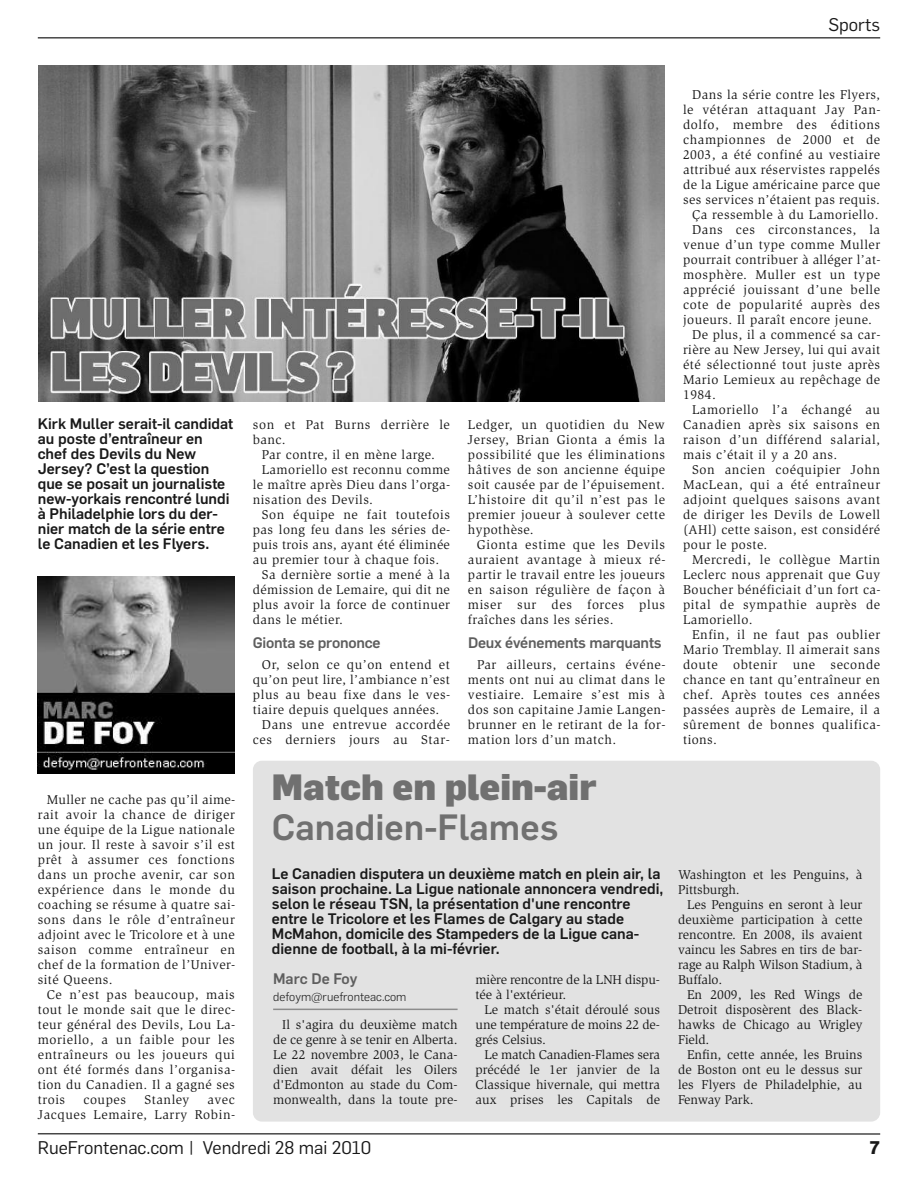
<style>
.page{position:relative;width:918px;height:1188px;background:#fff}
.page>*{position:absolute;margin:0;border:0;box-sizing:border-box;transform-origin:0 0}
.t1{font:900 35.85px "Flama";color:#707070}
.t2{font:500 35.85px "Flama";color:#707070}
.t3{font:18px "Flama";color:#191919}
.t4{font:700 18px "Flama";color:#191919}
.t5{font:500 15px/15px "Flama";color:#191919}
.t6{font:500 15px "Flama";letter-spacing:-.015em;color:#5e5e5e}
.t7{font:13.2px/15px "Slimbach Std";letter-spacing:.035em;color:#191919;text-align:justify}
.t8{font:13.2px/15px "Slimbach Std";letter-spacing:-.01em;color:#191919}
.t9{font:13.2px/15px "Slimbach Std";letter-spacing:.005em;color:#191919}
.t10{font:300 12px "Flama";color:#191919}
</style>
<div class="page">
<div style="left:253px;top:761px;width:627px;height:361px;background:#e2e2e2;border-radius:9px"></div>
<hr style="left:273px;top:1009px;width:185px;height:1px;background:#8c8c8c">
<hr style="left:38px;top:37px;width:842px;height:2px;background:#474747">
<img style="left:39px;top:65px;width:625px;height:337px">
<hr style="left:38px;top:1133px;width:842px;height:2px;background:#474747">
<img style="left:38px;top:576px;width:197px;height:198px">
<h2 class="t3" style="left:828px;top:16px;width:53px">Sports</h2>
<p class="t5" style="left:38px;top:417px;width:197px">Kirk Muller serait-il candidat au poste d’entraîneur en chef des Devils du New<br>Jersey? C’est la question que se posait un journaliste new-yorkais rencontré lundi à Philadelphie lors du der&shy;nier match de la série entre le Canadien et les Flyers.</p>
<p class="t7" style="left:38px;top:793px;width:199px;text-indent:9px">Muller ne cache pas qu’il aime&shy;rait avoir la chance de diriger une équipe de la Ligue nationale un jour. Il reste à savoir s’il est prêt à assumer ces fonctions dans un proche avenir, car son expérience dans le monde du coaching se résume à quatre sai&shy;sons dans le rôle d’entraîneur adjoint avec le Tricolore et à une saison comme entraîneur en chef de la formation de l’Univer&shy;sité Queens.</p>
<p class="t7" style="left:38px;top:988px;width:199px;text-indent:9px">Ce n’est pas beaucoup, mais tout le monde sait que le direc&shy;teur général des Devils, Lou La&shy;moriello, a un faible pour les entraîneurs ou les joueurs qui ont été formés dans l’organisa&shy;tion du Canadien. Il a gagné ses trois</p>
<p class="t7" style="left:83px;top:1093px;width:44px">coupes</p>
<p class="t7" style="left:144px;top:1093px;width:47px">Stanley</p>
<p class="t7" style="left:38px;top:1093px;width:199px;text-align:right">avec<br>Jacques Lemaire, Larry Robin-</p>
<p class="t7" style="left:253px;top:418px;width:199px">son et Pat Burns derrière le banc.</p>
<p class="t7" style="left:262px;top:448px;width:175px">Par contre, il en mène large.</p>
<p class="t7" style="left:262px;top:463px;width:190px">Lamoriello est reconnu comme</p>
<p class="t7" style="left:253px;top:478px;width:199px">le maître après Dieu dans l’orga-</p>
<p class="t7" style="left:253px;top:493px;width:122px">nisation des Devils.</p>
<p class="t7" style="left:262px;top:508px;width:190px">Son équipe ne fait toutefois</p>
<p class="t7" style="left:253px;top:523px;width:199px">pas long feu dans les séries de-</p>
<p class="t7" style="left:253px;top:538px;width:199px">puis trois ans, ayant été éliminée</p>
<p class="t7" style="left:253px;top:553px;width:188px">au premier tour à chaque fois.</p>
<p class="t7" style="left:262px;top:568px;width:190px">Sa dernière sortie a mené à la</p>
<p class="t7" style="left:253px;top:583px;width:199px">démission de Lemaire, qui dit ne</p>
<p class="t7" style="left:253px;top:598px;width:199px">plus avoir la force de continuer</p>
<p class="t7" style="left:253px;top:613px;width:92px">dans le métier.</p>
<p class="t6" style="left:253px;top:636px;width:129px">Gionta se prononce</p>
<p class="t7" style="left:262px;top:658px;width:190px">Or, selon ce qu’on entend et</p>
<p class="t7" style="left:253px;top:673px;width:199px">qu’on peut lire, l’ambiance n’est</p>
<p class="t7" style="left:253px;top:688px;width:199px">plus au beau fixe dans le ves-</p>
<p class="t7" style="left:253px;top:703px;width:188px">tiaire depuis quelques années.</p>
<p class="t7" style="left:262px;top:718px;width:190px">Dans une entrevue accordée</p>
<p class="t7" style="left:253px;top:733px;width:199px">ces derniers jours au Star-</p>
<p class="t7" style="left:468px;top:418px;width:199px">Ledger, un quotidien du New Jersey, Brian Gionta a émis la possibilité que les éliminations hâtives de son ancienne équipe soit causée par de l’épuisement.<br>L’histoire dit qu’il n’est pas le premier joueur à soulever cette hypothèse.</p>
<p class="t7" style="left:468px;top:538px;width:199px;text-indent:9px">Gionta estime que les Devils auraient avantage à mieux ré&shy;partir le travail entre les joueurs en saison régulière de façon à miser sur des forces plus fraîches dans les séries.</p>
<p class="t6" style="left:468px;top:636px;width:195px">Deux événements marquants</p>
<p class="t7" style="left:468px;top:658px;width:199px;text-indent:9px">Par ailleurs, certains événe&shy;ments ont nui au climat dans le vestiaire. Lemaire s’est mis à dos son capitaine Jamie Langen&shy;brunner en le retirant de la for&shy;mation lors d’un match.</p>
<h1 class="t1" style="left:272px;top:771px;width:326px">Match en plein-air</h1>
<h1 class="t2" style="left:272px;top:810px;width:288px">Canadien-Flames</h1>
<p class="t5" style="left:272px;top:867px;width:393px">Le Canadien disputera un deuxième match en plein air, la saison prochaine. La Ligue nationale annoncera vendredi, selon le réseau TSN, la présentation d'une rencontre entre le Tricolore et les Flames de Calgary au stade McMahon, domicile des Stampeders de la Ligue cana&shy;dienne de football, à la mi-février.</p>
<p class="t6" style="left:273px;top:972px;width:86px">Marc De Foy</p>
<p class="t10" style="left:273px;top:991px;width:135px">defoym@ruefronteac.com</p>
<p class="t7" style="left:273px;top:1018px;width:186px;text-indent:9px">Il s'agira du deuxième match de ce genre à se tenir en Alberta.<br>Le 22 novembre 2003, le Cana&shy;dien avait défait les Oilers d'Edmonton au stade du Com&shy;monwealth, dans la toute pre-</p>
<p class="t8" style="left:476px;top:973px;width:186px">mière rencontre de la LNH dispu&shy;tée à l'extérieur.</p>
<p class="t7" style="left:476px;top:1003px;width:186px;text-indent:9px">Le match s'était déroulé sous une température de moins 22 de&shy;grés Celsius.</p>
<p class="t7" style="left:476px;top:1048px;width:186px;text-indent:9px">Le match Canadien-Flames sera précédé le 1er janvier de la Classique hivernale, qui mettra aux prises les Capitals de</p>
<p class="t7" style="left:692px;top:88px;width:190px">Dans la série contre les Flyers,</p>
<p class="t7" style="left:683px;top:103px;width:199px">le vétéran attaquant Jay Pan-</p>
<p class="t7" style="left:683px;top:118px;width:199px">dolfo, membre des éditions</p>
<p class="t7" style="left:683px;top:133px;width:199px">championnes de 2000 et de</p>
<p class="t7" style="left:683px;top:148px;width:199px">2003, a été confiné au vestiaire</p>
<p class="t7" style="left:683px;top:163px;width:199px">attribué aux réservistes rappelés</p>
<p class="t7" style="left:683px;top:178px;width:199px">de la Ligue américaine parce que</p>
<p class="t7" style="left:683px;top:193px;width:199px">ses services n’étaient pas requis.</p>
<p class="t7" style="left:692px;top:208px;width:188px">Ça ressemble à du Lamoriello.</p>
<p class="t7" style="left:692px;top:223px;width:190px">Dans ces circonstances, la</p>
<p class="t7" style="left:683px;top:238px;width:199px">venue d’un type comme Muller</p>
<p class="t7" style="left:683px;top:253px;width:199px">pourrait contribuer à alléger l’at-</p>
<p class="t7" style="left:683px;top:268px;width:199px">mosphère. Muller est un type</p>
<p class="t7" style="left:683px;top:283px;width:199px">apprécié jouissant d’une belle</p>
<p class="t7" style="left:683px;top:298px;width:199px">cote de popularité auprès des</p>
<p class="t7" style="left:683px;top:313px;width:190px">joueurs. Il paraît encore jeune.</p>
<p class="t7" style="left:692px;top:328px;width:190px">De plus, il a commencé sa car-</p>
<p class="t7" style="left:683px;top:343px;width:199px">rière au New Jersey, lui qui avait</p>
<p class="t7" style="left:683px;top:358px;width:199px">été sélectionné tout juste après</p>
<p class="t7" style="left:683px;top:373px;width:199px">Mario Lemieux au repêchage de</p>
<p class="t7" style="left:683px;top:388px;width:34px">1984.</p>
<p class="t7" style="left:692px;top:403px;width:190px">Lamoriello l’a échangé au</p>
<p class="t7" style="left:683px;top:418px;width:199px">Canadien après six saisons en</p>
<p class="t7" style="left:683px;top:433px;width:199px">raison d’un différend salarial,</p>
<p class="t7" style="left:683px;top:448px;width:156px">mais c’était il y a 20 ans.</p>
<p class="t7" style="left:692px;top:463px;width:190px">Son ancien coéquipier John</p>
<p class="t7" style="left:683px;top:478px;width:199px">MacLean, qui a été entraîneur</p>
<p class="t7" style="left:683px;top:493px;width:199px">adjoint quelques saisons avant</p>
<p class="t7" style="left:683px;top:508px;width:199px">de diriger les Devils de Lowell</p>
<p class="t7" style="left:683px;top:523px;width:199px">(AHl) cette saison, est considéré</p>
<p class="t7" style="left:683px;top:538px;width:86px">pour le poste.</p>
<p class="t7" style="left:692px;top:553px;width:190px">Mercredi, le collègue Martin</p>
<p class="t7" style="left:683px;top:568px;width:199px">Leclerc nous apprenait que Guy</p>
<p class="t7" style="left:683px;top:583px;width:199px">Boucher bénéficiait d’un fort ca-</p>
<p class="t7" style="left:683px;top:598px;width:199px">pital de sympathie auprès de</p>
<p class="t7" style="left:683px;top:613px;width:71px">Lamoriello.</p>
<p class="t7" style="left:692px;top:628px;width:190px">Enfin, il ne faut pas oublier</p>
<p class="t7" style="left:683px;top:643px;width:199px">Mario Tremblay. Il aimerait sans</p>
<p class="t7" style="left:683px;top:658px;width:199px">doute obtenir une seconde</p>
<p class="t7" style="left:683px;top:673px;width:199px">chance en tant qu’entraîneur en</p>
<p class="t7" style="left:683px;top:688px;width:199px">chef. Après toutes ces années</p>
<p class="t7" style="left:683px;top:703px;width:199px">passées auprès de Lemaire, il a</p>
<p class="t7" style="left:683px;top:718px;width:199px">sûrement de bonnes qualifica-</p>
<p class="t7" style="left:683px;top:733px;width:35px">tions.</p>
<p class="t9" style="left:678px;top:868px;width:186px">Washington et les Penguins, à<br>Pittsburgh.</p>
<p class="t7" style="left:678px;top:898px;width:186px;text-indent:9px">Les Penguins en seront à leur deuxième participation à cette rencontre. En 2008, ils avaient vaincu les Sabres en tirs de bar&shy;rage au Ralph Wilson Stadium, à Buffalo.</p>
<p class="t7" style="left:678px;top:988px;width:186px;text-indent:9px">En 2009, les Red Wings de Detroit disposèrent des Black&shy;hawks de Chicago au Wrigley Field.</p>
<p class="t7" style="left:678px;top:1048px;width:186px;text-indent:9px">Enfin, cette année, les Bruins de Boston ont eu le dessus sur les Flyers de Philadelphie, au Fenway Park.</p>
<h2 class="t3" style="left:38px;top:1139px;width:335px">RueFrontenac.com | Vendredi 28 mai 2010</h2>
<h2 class="t4" style="left:870px;top:1140px;width:12px">7</h2>
</div>
